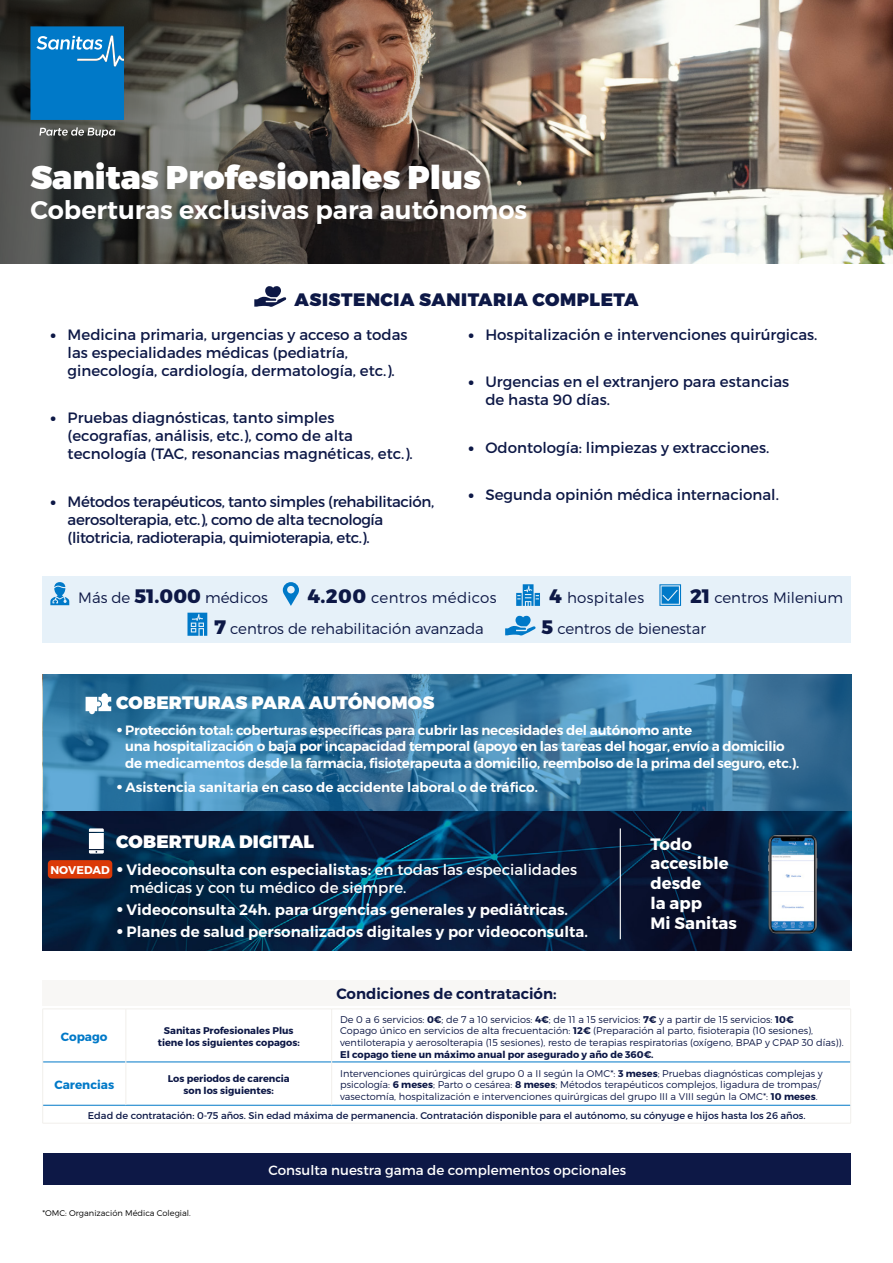
<style>
.page{position:relative;width:893px;height:1263px;background:#fff}
.page>*{position:absolute;margin:0;border:0;box-sizing:border-box;transform-origin:0 0}
.t1{font:900 32.85px "Montserrat";color:#fff}
.t2{font:600 25.5px "Montserrat";color:#fff}
.t3{font:900 18px "Montserrat";letter-spacing:.01em;color:#fff}
.t4{font:900 18px "Montserrat";letter-spacing:.03em;color:#0d1846}
.t5{font:700 16.5px/19.8px "Montserrat";color:#fff}
.t6{font:15px/18px "Montserrat";color:#0d1846}
.t7{font:15px/18px "Montserrat";letter-spacing:-.025em;color:#0d1846}
.t8{font:600 15px "Montserrat";color:#fff}
.t9{font:300 15px "Montserrat";letter-spacing:-.005em;color:#0d1846}
.t10{font:15px/18px "Montserrat";color:#fff}
.t11{font:300 15px "Montserrat";letter-spacing:.02em;color:#0d1846}
.t12{font:600 15px "Montserrat";color:#0d1846}
.t13{font:600 13.5px/16.2px "Montserrat";letter-spacing:-.02em;color:#fff}
.t14{font:600 13.5px "Montserrat";color:#fff}
.t15{font:13.5px "Montserrat";color:#fff}
.t16{font:700 12px "Montserrat";color:#0079c8}
.t17{font:700 11.25px "Montserrat";color:#fff}
.t18{font:300 9.75px/11.7px "Montserrat";color:#0d1846}
.t19{font:700 9.75px/11.7px "Montserrat";color:#0d1846;text-align:center}
.t20{font:9.75px "Montserrat";color:#0d1846}
.t21{font:300 8.25px "Montserrat";color:#000}
.s1{font-weight:900}
.s2{font-weight:800;font-size:19.5px}
.s3{font-family:"Neo Sans Pro";font-weight:700}
.s4{font-weight:600}
.s5{font-weight:700}
</style>
<div class="page">
<svg style="left:254px;top:286px;width:32px;height:21px"></svg>
<div style="left:43px;top:1153px;width:808px;height:32px;background:#0d1846"></div>
<div style="left:43px;top:980px;width:807px;height:25px;background:#f8f7f5"></div>
<img style="left:0;top:0;width:893px;height:264px">
<img style="left:43px;top:811px;width:808px;height:139px">
<svg style="left:43px;top:675px;width:808px;height:136px;background:#387aa4"></svg>
<svg style="left:86px;top:693px;width:25px;height:21px"></svg>
<hr style="left:43px;top:1061px;width:83px;height:1px;background:#0079c8">
<hr style="left:126px;top:1061px;width:205px;height:1px;background:#0079c8">
<hr style="left:332px;top:1061px;width:518px;height:1px;background:#0079c8">
<hr style="left:43px;top:1105px;width:83px;height:1px;background:#0079c8">
<hr style="left:126px;top:1105px;width:206px;height:1px;background:#0079c8">
<hr style="left:332px;top:1105px;width:518px;height:1px;background:#0079c8">
<hr style="left:42px;top:1009px;width:1px;height:53px;background:#f1efeb">
<hr style="left:43px;top:1009px;width:83px;height:1px;background:#f1efeb">
<hr style="left:126px;top:1009px;width:206px;height:1px;background:#f1efeb">
<hr style="left:126px;top:1009px;width:1px;height:53px;background:#f1efeb">
<hr style="left:331px;top:1009px;width:1px;height:53px;background:#f1efeb">
<hr style="left:332px;top:1009px;width:519px;height:1px;background:#f1efeb">
<hr style="left:850px;top:1009px;width:1px;height:53px;background:#f1efeb">
<hr style="left:42px;top:1062px;width:1px;height:43px;background:#f1efeb">
<hr style="left:126px;top:1062px;width:1px;height:43px;background:#f1efeb">
<hr style="left:331px;top:1062px;width:1px;height:43px;background:#f1efeb">
<hr style="left:850px;top:1062px;width:1px;height:43px;background:#f1efeb">
<svg style="left:42px;top:1105px;width:1px;height:18px"></svg>
<hr style="left:43px;top:1123px;width:83px;height:1px;background:#f1efeb">
<hr style="left:126px;top:1123px;width:206px;height:1px;background:#f1efeb">
<hr style="left:332px;top:1123px;width:519px;height:1px;background:#f1efeb">
<svg style="left:850px;top:1105px;width:1px;height:18px"></svg>
<svg style="left:30px;top:26px;width:94px;height:111px;background:#1e7cb9"></svg>
<div style="left:43px;top:576px;width:808px;height:67px;background:#e6f1f9"></div>
<svg style="left:50px;top:582px;width:19px;height:23px"></svg>
<svg style="left:283px;top:582px;width:16px;height:24px"></svg>
<svg style="left:516px;top:584px;width:24px;height:22px"></svg>
<svg style="left:659px;top:584px;width:22px;height:22px"></svg>
<svg style="left:187px;top:613px;width:20px;height:23px"></svg>
<svg style="left:505px;top:616px;width:31px;height:20px"></svg>
<svg style="left:89px;top:828px;width:15px;height:26px"></svg>
<hr style="left:620px;top:828px;width:1px;height:111px;background:#fff">
<img style="left:765px;top:831px;width:56px;height:104px">
<div style="left:48px;top:860px;width:64px;height:18px;background:#db3907;border-radius:4px"></div>
<h1 class="t1" style="left:30px;top:156px;width:452px">Sanitas Profesionales Plus</h1>
<h2 class="t2" style="left:30px;top:194px;width:498px">Coberturas exclusivas para autónomos</h2>
<h3 class="t4" style="left:295px;top:289px;width:346px">ASISTENCIA SANITARIA COMPLETA</h3>
<h3 class="t6" style="left:68px;top:326px;width:342px;text-indent:-17px"><span class="s1">•</span> Medicina primaria, urgencias y acceso a todas las especialidades médicas (pediatría, ginecología, cardiología, dermatología, etc.).</h3>
<h3 class="t6" style="left:68px;top:409px;width:347px;text-indent:-17px"><span class="s1">•</span> Pruebas diagnósticas, tanto simples (ecografías, análisis, etc.), como de alta tecnología (TAC, resonancias magnéticas, etc.).</h3>
<h3 class="t7" style="left:68px;top:492px;width:368px;text-indent:-17px"><span class="s1">•</span> Métodos terapéuticos, tanto simples (rehabilitación, aerosolterapia, etc.), como de alta tecnología (litotricia, radioterapia, quimioterapia, etc.).</h3>
<h3 class="t6" style="left:468px;top:326px;width:351px"><span class="s1">•</span> Hospitalización e intervenciones quirúrgicas.</h3>
<h3 class="t6" style="left:485px;top:373px;width:305px;text-indent:-17px"><span class="s1">•</span> Urgencias en el extranjero para estancias de hasta 90 días.</h3>
<h3 class="t6" style="left:468px;top:438px;width:303px"><span class="s1">•</span> Odontología: limpiezas y extracciones.</h3>
<h3 class="t6" style="left:468px;top:486px;width:312px"><span class="s1">•</span> Segunda opinión médica internacional.</h3>
<h3 class="t9" style="left:78px;top:589px;width:191px">Más de <span class="s2">51.000</span> médicos</h3>
<h3 class="t11" style="left:307px;top:589px;width:190px"><span class="s2">4.200</span> centros médicos</h3>
<h3 class="t11" style="left:549px;top:589px;width:96px"><span class="s2">4</span> hospitales</h3>
<h3 class="t9" style="left:690px;top:589px;width:154px"><span class="s2">21</span> centros Milenium</h3>
<h3 class="t9" style="left:214px;top:619px;width:271px"><span class="s2">7</span> centros de rehabilitación avanzada</h3>
<h3 class="t9" style="left:542px;top:619px;width:166px"><span class="s2">5</span> centros de bienestar</h3>
<h3 class="t3" style="left:116px;top:691px;width:320px">COBERTURAS PARA AUTÓNOMOS</h3>
<p class="t13" style="left:125px;top:722px;width:676px;text-indent:-9px"><span class="s3">•</span> Protección total: coberturas específicas para cubrir las necesidades del autónomo ante<br>una hospitalización o baja por incapacidad temporal (apoyo en las tareas del hogar, envío a domicilio de medicamentos desde la farmacia, fisioterapeuta a domicilio, reembolso de la prima del seguro, etc.).</p>
<h3 class="t14" style="left:117px;top:779px;width:423px"><span class="s3">•</span> Asistencia sanitaria en caso de accidente laboral o de tráfico.</h3>
<h3 class="t3" style="left:116px;top:831px;width:199px">COBERTURA DIGITAL</h3>
<h3 class="t5" style="left:651px;top:834px;width:88px">Todo accesible desde<br>la app<br>Mi Sanitas</h3>
<h3 class="t10" style="left:129px;top:860px;width:449px;text-indent:-13px"><span class="s3">•</span> <span class="s4">Videoconsulta con especialistas:</span> en todas las especialidades médicas y con tu médico de siempre.</h3>
<h3 class="t8" style="left:117px;top:900px;width:453px"><span class="s3">•</span> Videoconsulta 24h. para urgencias generales y pediátricas.</h3>
<h3 class="t8" style="left:117px;top:922px;width:473px"><span class="s3">•</span> Planes de salud personalizados digitales y por videoconsulta.</h3>
<p class="t17" style="left:50px;top:863px;width:61px">NOVEDAD</p>
<h3 class="t12" style="left:336px;top:984px;width:222px">Condiciones de contratación:</h3>
<p class="t16" style="left:61px;top:1029px;width:48px">Copago</p>
<p class="t19" style="left:158px;top:1025px;width:143px">Sanitas Profesionales Plus tiene los siguientes copagos:</p>
<p class="t18" style="left:340px;top:1013px;width:505px">De 0 a 6 servicios: <span class="s5">0€</span>; de 7 a 10 servicios: <span class="s5">4€</span>; de 11 a 15 servicios: <span class="s5">7€</span> y a partir de 15 servicios: <span class="s5">10€<br></span>Copago único en servicios de alta frecuentación: <span class="s5">12€</span> (Preparación al parto, fisioterapia (10 sesiones), ventiloterapia y aerosolterapia (15 sesiones), resto de terapias respiratorias (oxígeno, BPAP y CPAP 30 días)).</p>
<p class="t19" style="left:340px;top:1048px;width:315px">El copago tiene un máximo anual por asegurado y año de 360€.</p>
<p class="t16" style="left:54px;top:1078px;width:61px">Carencias</p>
<p class="t19" style="left:168px;top:1073px;width:124px">Los periodos de carencia son los siguientes:</p>
<p class="t18" style="left:340px;top:1067px;width:484px">Intervenciones quirúrgicas del grupo 0 a II según la OMC*: <span class="s5">3 meses</span>; Pruebas diagnósticas complejas y psicología: <span class="s5">6 meses</span>; Parto o cesárea: <span class="s5">8 meses</span>; Métodos terapéuticos complejos, ligadura de trompas/ vasectomía, hospitalización e intervenciones quirúrgicas del grupo III a VIII según la OMC*: <span class="s5">10 meses</span>.</p>
<p class="t20" style="left:88px;top:1109px;width:719px">Edad de contratación: 0-75 años. Sin edad máxima de permanencia. Contratación disponible para el autónomo, su cónyuge e hijos hasta los 26 años.</p>
<p class="t21" style="left:43px;top:1208px;width:150px">*OMC: Organización Médica Colegial.</p>
<h3 class="t15" style="left:269px;top:1162px;width:359px">Consulta nuestra gama de complementos opcionales</h3>
</div>
